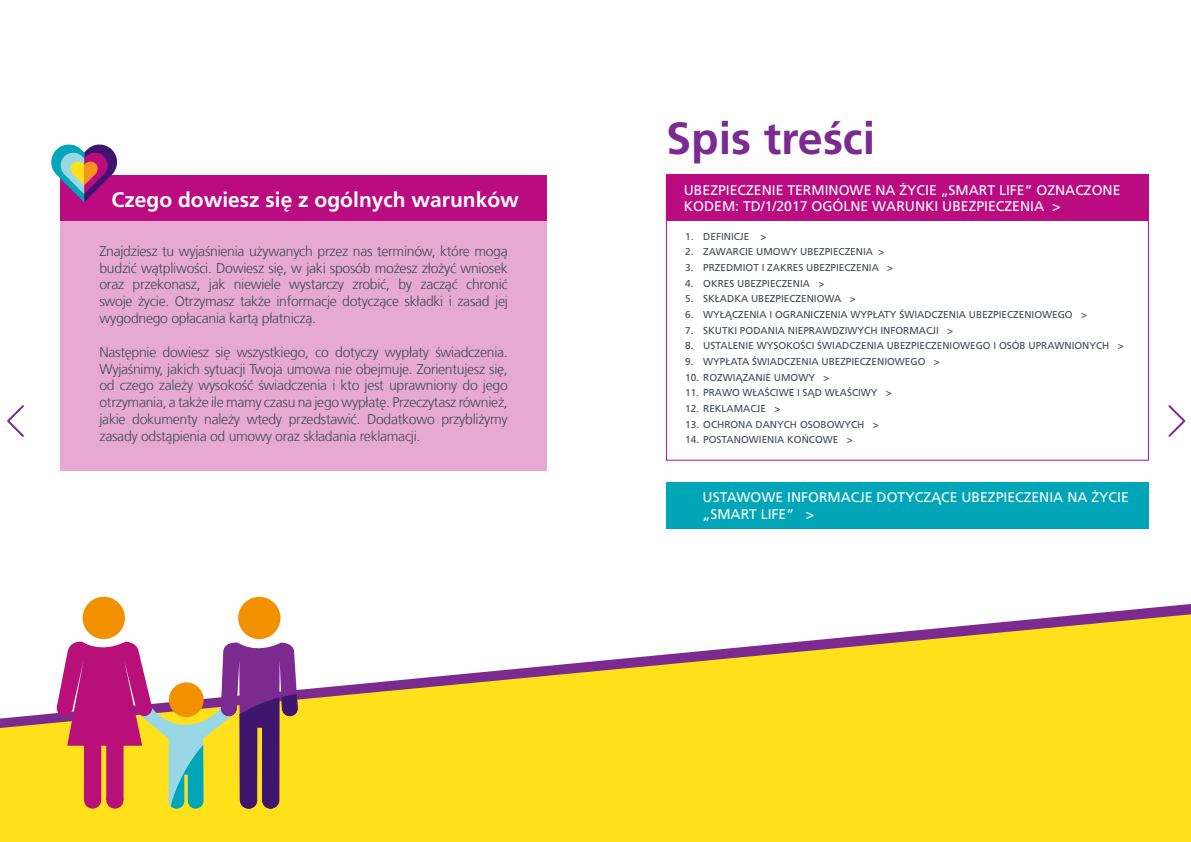
<style>
.page{position:relative;width:1191px;height:842px;background:#fff}
.page>*{position:absolute;margin:0;border:0;box-sizing:border-box;transform-origin:0 0}
.t1{font:700 45px "Frutiger LT Com";color:#7b2b90}
.t2{font:700 21px "Frutiger LT Com";color:#fff}
.t3{font:300 14px/16.8px "Frutiger LT Com";letter-spacing:-.02em;color:#434956;text-align:justify}
.t4{font:14px/16.7px "Frutiger LT Pro";color:#fff}
.t5{font:10px "Frutiger LT Pro";color:#434956}
</style>
<div class="page">
<svg style="left:1168px;top:405px;width:18px;height:32px"></svg>
<svg style="left:7px;top:405px;width:17px;height:32px"></svg>
<div style="left:667px;top:174px;width:482px;height:47px;background:#ba0b81"></div>
<div style="left:666px;top:174px;width:483px;height:287px;border:1px solid #ba0b81"></div>
<div style="left:666px;top:482px;width:482px;height:47px;background:#00a6b8"></div>
<div style="left:60px;top:221px;width:487px;height:249px;background:#e6a9d3"></div>
<div style="left:60px;top:175px;width:487px;height:46px;background:#ba0b81"></div>
<div style="left:0;top:728px;width:1191px;height:114px;background:#ffe11b"></div>
<svg style="left:0;top:604px;width:1191px;height:124px;fill:#ffe11b"></svg>
<svg style="left:51px;top:144px;width:66px;height:58px"></svg>
<div style="left:238px;top:597px;width:42px;height:42px;background:#f29100;border-radius:50%"></div>
<div style="left:83px;top:597px;width:42px;height:42px;background:#f29100;border-radius:50%"></div>
<svg style="left:56px;top:641px;width:242px;height:169px;background:#bd8476"></svg>
<h2 class="t2" style="left:112px;top:187px;width:409px">Czego dowiesz się z ogólnych warunków</h2>
<p class="t3" style="left:99px;top:243px;width:410px">Znajdziesz tu wyjaśnienia używanych przez nas terminów, które mogą budzić wątpliwości. Dowiesz się, w jaki sposób możesz złożyć wniosek oraz przekonasz, jak niewiele wystarczy zrobić, by zacząć chronić swoje życie. Otrzymasz także informacje dotyczące składki i zasad jej wygodnego opłacania kartą płatniczą.</p>
<p class="t3" style="left:99px;top:344px;width:410px">Następnie dowiesz się wszystkiego, co dotyczy wypłaty świadczenia.<br>Wyjaśnimy, jakich sytuacji Twoja umowa nie obejmuje. Zorientujesz się, od czego zależy wysokość świadczenia i kto jest uprawniony do jego otrzymania, a także ile mamy czasu na jego wypłatę. Przeczytasz również, jakie dokumenty należy wtedy przedstawić. Dodatkowo przybliżymy zasady odstąpienia od umowy oraz składania reklamacji.</p>
<h1 class="t1" style="left:666px;top:111px;width:211px">Spis treści</h1>
<p class="t4" style="left:684px;top:182px;width:438px">UBEZPIECZENIE TERMINOWE NA ŻYCIE „SMART LIFE” OZNACZONE<br>KODEM: TD/1/2017 OGÓLNE WARUNKI UBEZPIECZENIA &gt;</p>
<p class="t5" style="left:685px;top:230px;width:83px">1. DEFINICJE &gt;</p>
<p class="t5" style="left:685px;top:246px;width:201px">2. ZAWARCIE UMOWY UBEZPIECZENIA &gt;</p>
<p class="t5" style="left:685px;top:262px;width:209px">3. PRZEDMIOT I ZAKRES UBEZPIECZENIA &gt;</p>
<p class="t5" style="left:685px;top:277px;width:141px">4. OKRES UBEZPIECZENIA &gt;</p>
<p class="t5" style="left:685px;top:293px;width:172px">5. SKŁADKA UBEZPIECZENIOWA &gt;</p>
<p class="t5" style="left:685px;top:309px;width:403px">6. WYŁĄCZENIA I OGRANICZENIA WYPŁATY ŚWIADCZENIA UBEZPIECZENIOWEGO &gt;</p>
<p class="t5" style="left:685px;top:324px;width:269px">7. SKUTKI PODANIA NIEPRAWDZIWYCH INFORMACJI &gt;</p>
<p class="t5" style="left:685px;top:340px;width:440px">8. USTALENIE WYSOKOŚCI ŚWIADCZENIA UBEZPIECZENIOWEGO I OSÓB UPRAWNIONYCH &gt;</p>
<p class="t5" style="left:685px;top:356px;width:256px">9. WYPŁATA ŚWIADCZENIA UBEZPIECZENIOWEGO &gt;</p>
<p class="t5" style="left:685px;top:371px;width:146px">10. ROZWIĄZANIE UMOWY &gt;</p>
<p class="t5" style="left:685px;top:387px;width:208px">11. PRAWO WŁAŚCIWE I SĄD WŁAŚCIWY &gt;</p>
<p class="t5" style="left:685px;top:403px;width:97px">12. REKLAMACJE &gt;</p>
<p class="t5" style="left:685px;top:418px;width:195px">13. OCHRONA DANYCH OSOBOWYCH &gt;</p>
<p class="t5" style="left:685px;top:434px;width:169px">14. POSTANOWIENIA KOŃCOWE &gt;</p>
<p class="t4" style="left:702px;top:489px;width:428px">USTAWOWE INFORMACJE DOTYCZĄCE UBEZPIECZENIA NA ŻYCIE „SMART LIFE” &gt;</p>
</div>
